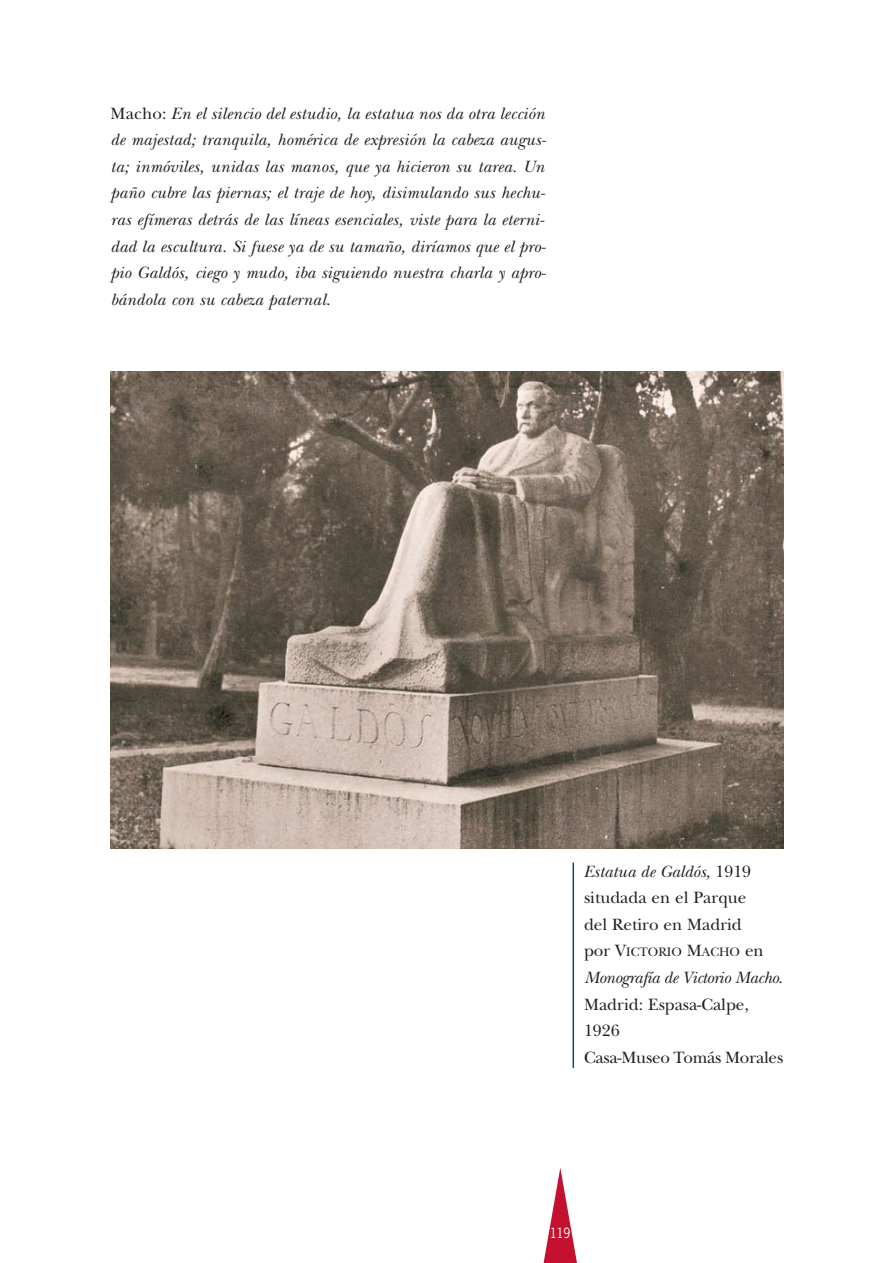
<style>
.page{position:relative;width:893px;height:1263px;background:#fff}
.page>*{position:absolute;margin:0;border:0;box-sizing:border-box;transform-origin:0 0}
.t1{font:italic 17.1px/26.5px "New Baskerville";letter-spacing:.01em;color:#231f20;text-align:justify}
.t2{font:17.1px/26.5px "New Baskerville";color:#231f20}
.t3{font:13.35px "News Gothic";color:#fff;scale:.9 1}
.t4{font:12.75px "New Baskerville";color:#231f20}
.s1{font-style:normal}
.s2{font-style:italic}
.s3{font-size:17.1px}
</style>
<div class="page">
<svg style="left:543px;top:1168px;width:34px;height:95px"></svg>
<hr style="left:572px;top:863px;width:2px;height:205px;background:#00446b">
<img style="left:110px;top:371px;width:673px;height:477px">
<p class="t1" style="left:110px;top:102px;width:437px"><span class="s1">Macho:</span> En el silencio del estudio, la estatua nos da otra lección de majestad; tranquila, homérica de expresión la cabeza augus&shy;ta; inmóviles, unidas las manos, que ya hicieron su tarea. Un paño cubre las piernas; el traje de hoy, disimulando sus hechu&shy;ras efímeras detrás de las líneas esenciales, viste para la eterni&shy;dad la escultura. Si fuese ya de su tamaño, diríamos que el pro&shy;pio Galdós, ciego y mudo, iba siguiendo nuestra charla y apro&shy;bándola con su cabeza paternal.</p>
<p class="t2" style="left:584px;top:860px;width:168px"><span class="s2">Estatua de Galdós,</span> 1919 situdada en el Parque del Retiro en Madrid</p>
<p class="t4" style="left:584px;top:948px;width:181px"><span class="s3">por V</span>ICTORIO <span class="s3">M</span>ACHO <span class="s3">en</span></p>
<p class="t2" style="left:584px;top:966px;width:200px"><span class="s2">Monografía de Victorio Macho</span>.<br>Madrid: Espasa-Calpe,<br>1926<br>Casa-Museo Tomás Morales</p>
<p class="t3" style="left:550px;top:1227px;width:24px">119</p>
</div>
